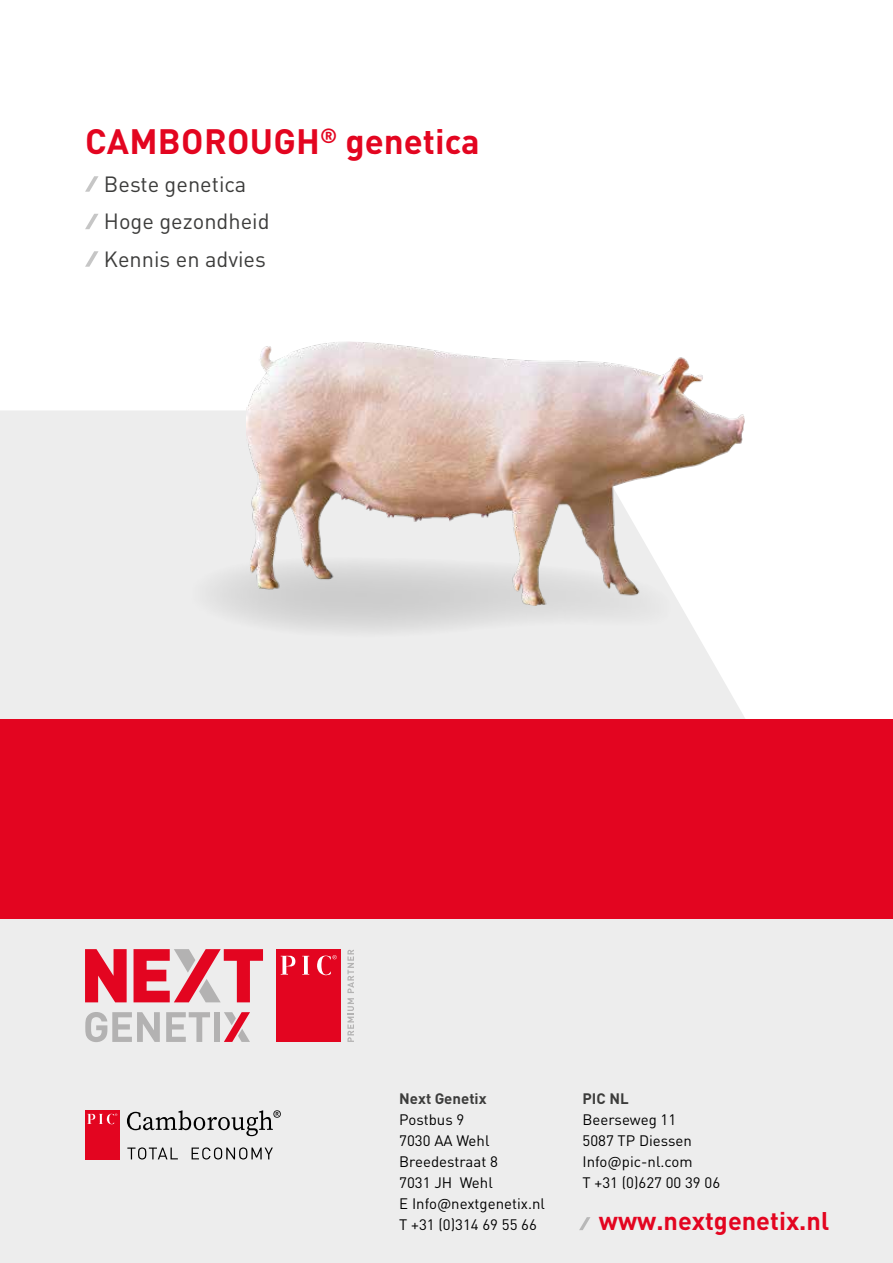
<style>
.page{position:relative;width:893px;height:1263px;background:#fff}
.page>*{position:absolute;margin:0;border:0;box-sizing:border-box;transform-origin:0 0}
.t1{font:700 34.8px "DIN Pro";letter-spacing:.005em;color:#e30520}
.t2{font:700 25.2px "DIN Pro";color:#e30520}
.t3{font:21.75px/37.5px "DIN Pro";color:#3c3c3b}
.t4{font:15px/21px "DIN Pro";color:#000}
.t5{font:700 15px "DIN Pro";color:#3c3c3b}
</style>
<div class="page">
<div style="left:0;top:411px;width:745px;height:308px;background:#ededed"></div>
<div style="left:0;top:906px;width:893px;height:357px;background:#ededed"></div>
<div style="left:0;top:719px;width:893px;height:199px;background:#e30520"></div>
<svg style="left:579px;top:1217px;width:11px;height:13px"></svg>
<svg style="left:85px;top:176px;width:14px;height:16px"></svg>
<svg style="left:85px;top:214px;width:13px;height:15px"></svg>
<svg style="left:85px;top:251px;width:14px;height:16px"></svg>
<svg style="left:187px;top:553px;width:485px;height:96px;background:#e5e5e5"></svg>
<img style="left:246px;top:341px;width:499px;height:264px">
<div style="left:276px;top:949px;width:65px;height:93px;background:#e30520"></div>
<svg style="left:281px;top:955px;width:14px;height:19px"></svg>
<svg style="left:302px;top:956px;width:7px;height:18px"></svg>
<svg style="left:317px;top:955px;width:20px;height:20px"></svg>
<svg style="left:347px;top:949px;width:7px;height:93px"></svg>
<svg style="left:85px;top:949px;width:42px;height:53px"></svg>
<svg style="left:134px;top:949px;width:129px;height:53px"></svg>
<svg style="left:85px;top:1012px;width:75px;height:30px"></svg>
<svg style="left:166px;top:1012px;width:44px;height:30px"></svg>
<div style="left:214px;top:1012px;width:6px;height:30px;background:#b3b2b2"></div>
<svg style="left:224px;top:1012px;width:26px;height:30px"></svg>
<svg style="left:127px;top:1147px;width:51px;height:12px"></svg>
<svg style="left:192px;top:1147px;width:81px;height:12px"></svg>
<div style="left:85px;top:1110px;width:35px;height:49px;background:#e30520"></div>
<svg style="left:87px;top:1113px;width:30px;height:11px"></svg>
<svg style="left:127px;top:1110px;width:154px;height:26px"></svg>
<h1 class="t1" style="left:85px;top:118px;width:396px">CAMBOROUGH<sup>®</sup> genetica</h1>
<h3 class="t3" style="left:104px;top:164px;width:167px">Beste genetica<br>Hoge gezondheid<br>Kennis en advies</h3>
<p class="t5" style="left:399px;top:1088px;width:89px">Next Genetix</p>
<p class="t4" style="left:399px;top:1108px;width:147px">Postbus 9<br>7030 AA Wehl<br>Breedestraat 8<br>7031 JH Wehl<br>E Info@nextgenetix.nl<br>T +31 (0)314 69 55 66</p>
<p class="t5" style="left:583px;top:1088px;width:48px">PIC NL</p>
<p class="t4" style="left:583px;top:1108px;width:139px">Beerseweg 11<br>5087 TP Diessen<br>Info@pic-nl.com<br>T +31 (0)627 00 39 06</p>
<h2 class="t2" style="left:599px;top:1204px;width:232px">www.nextgenetix.nl</h2>
</div>
